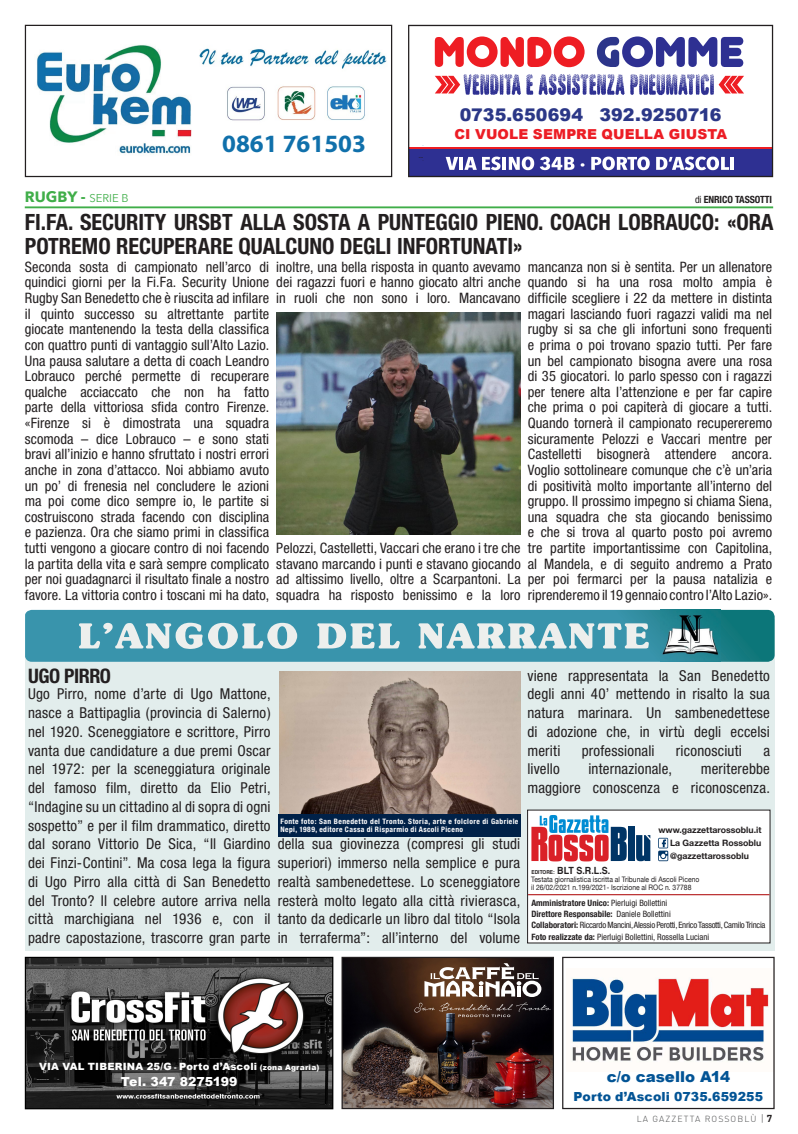
<style>
.page{position:relative;width:798px;height:1134px;background:#fff}
.page>*{position:absolute;margin:0;border:0;box-sizing:border-box;transform-origin:0 0}
.t1{font:700 25px "Myriad Pro";color:#1070ab}
.t2{font:700 condensed 22.5px/23.8px "Helvetica Neue";color:#231f20}
.t3{font:700 condensed 20px "Helvetica Neue";letter-spacing:-.025em;color:#231f20}
.t4{font:900 17.5px "Arial";letter-spacing:.005em;color:#2b3787}
.t5{font:condensed 15px/18.8px "Helvetica Neue";letter-spacing:.015em;color:#231f20;text-align:justify}
.t6{font:900 15px "Arial";color:#035495}
.t7{font:700 15px "Avenir Next";color:#40ae49}
.t8{font:condensed 14.38px/15.6px "Helvetica Neue";letter-spacing:.005em;color:#231f20;text-align:justify}
.t9{font:900 13.75px "Arial";letter-spacing:.01em;color:#ec1d25}
.t10{font:900 12.5px "Arial";letter-spacing:.01em;color:#035495}
.t11{font:900 12.5px "Arial";letter-spacing:-.005em;color:#fff}
.t12{font:900 10px "Arial";letter-spacing:.02em;color:#fff}
.t13{font:700 condensed 10px "Helvetica Neue";letter-spacing:-.01em;color:#231f20}
.t14{font:700 9.88px "Helvetica";color:#231f20;scale:.9 1}
.t15{font:condensed 8.75px "Helvetica Neue";letter-spacing:-.03em;color:#231f20}
.t16{font:700 8.75px "Helvetica Neue";color:#231f20}
.t17{font:condensed 8.75px "Helvetica Neue";color:#231f20}
.t18{font:700 condensed 8.75px "Helvetica Neue";color:#231f20}
.t19{font:700 condensed 8.75px "Helvetica Neue";color:#231f20}
.t20{font:300 8.75px "DIN";letter-spacing:.125em;color:#4b4c4d}
.t21{font:700 condensed 7.5px/8.8px "Helvetica Neue";letter-spacing:.055em;color:#fff}
.t22{font:7.5px "Helvetica Neue";color:#231f20;scale:.9 1}
.s1{font-weight:400;font-size:11.25px}
.s2{font-weight:400}
.s3{font-size:5.38px}
.s4{font-weight:700}
.s5{font-size:7.5px}
.s6{font-size:10px}
.s7{font-weight:700;font-size:10px;color:#231f20}
</style>
<div class="page">
<svg style="left:408px;top:25px;width:364px;height:152px"></svg>
<img style="left:36px;top:45px;width:156px;height:109px">
<img style="left:199px;top:48px;width:188px;height:73px">
<div style="left:25px;top:25px;width:367px;height:152px;border:1px solid #231f20"></div>
<img style="left:27px;top:959px;width:304px;height:148px">
<div style="left:25px;top:957px;width:308px;height:152px;border:1px solid #000"></div>
<img style="left:343px;top:959px;width:208px;height:148px">
<div style="left:341px;top:957px;width:212px;height:152px;border:1px solid #231f20"></div>
<hr style="left:25px;top:206px;width:747px;height:2px;background:#40ae49">
<img style="left:276px;top:313px;width:244px;height:221px">
<div style="left:25px;top:619px;width:749px;height:331px;background:#e2edec"></div>
<img style="left:279px;top:671px;width:241px;height:144px">
<div style="left:527px;top:810px;width:242px;height:133px;background:#fff"></div>
<hr style="left:528px;top:894px;width:241px;height:1px;background:#bc3233">
<svg style="left:531px;top:815px;width:95px;height:46px"></svg>
<div style="left:628px;top:827px;width:6px;height:34px;background:#003566"></div>
<svg style="left:636px;top:835px;width:14px;height:26px"></svg>
<svg style="left:658px;top:838px;width:10px;height:23px"></svg>
<img style="left:571px;top:977px;width:198px;height:85px">
<div style="left:562px;top:957px;width:212px;height:152px;border:1px solid #231f20"></div>
<svg style="left:414px;top:963px;width:136px;height:54px"></svg>
<svg style="left:25px;top:610px;width:749px;height:52px;background:#3591a6"></svg>
<img style="left:660px;top:610px;width:60px;height:52px">
<svg style="left:79px;top:623px;width:218px;height:26px"></svg>
<svg style="left:317px;top:623px;width:82px;height:25px"></svg>
<svg style="left:418px;top:623px;width:230px;height:26px"></svg>
<div style="left:278px;top:815px;width:243px;height:22px;background:#002148"></div>
<p class="t1" style="left:222px;top:127px;width:145px">0861 761503</p>
<p class="t4" style="left:459px;top:102px;width:125px">0735.650694</p>
<p class="t4" style="left:599px;top:102px;width:123px">392.9250716</p>
<p class="t9" style="left:454px;top:125px;width:274px">CI VUOLE SEMPRE QUELLA GIUSTA</p>
<p class="t7" style="left:25px;top:184px;width:105px">RUGBY - <span class="s1">SERIE B</span></p>
<p class="t13" style="left:694px;top:194px;width:79px"><span class="s2">di</span> ENRICO TASSOTTI</p>
<p class="t2" style="left:25px;top:210px;width:750px">FI.FA. SECURITY URSBT ALLA SOSTA A PUNTEGGIO PIENO. COACH LOBRAUCO: «ORA<br>POTREMO RECUPERARE QUALCUNO DEGLI INFORTUNATI»</p>
<p class="t8" style="left:527px;top:259px;width:246px">mancanza non si è sentita. Per un allenatore quando si ha una rosa molto ampia è difficile scegliere i 22 da mettere in distinta magari lasciando fuori ragazzi validi ma nel rugby si sa che gli infortuni sono frequenti e prima o poi trovano spazio tutti. Per fare un bel campionato bisogna avere una rosa di 35 giocatori. Io parlo spesso con i ragazzi per tenere alta l’attenzione e per far capire che prima o poi capiterà di giocare a tutti.<br>Quando tornerà il campionato recupereremo sicuramente Pelozzi e Vaccari mentre per Castelletti bisognerà attendere ancora.<br>Voglio sottolineare comunque che c’è un’aria di positività molto importante all’interno del gruppo. Il prossimo impegno si chiama Siena, una squadra che sta giocando benissimo e che si trova al quarto posto poi avremo tre partite importantissime con Capitolina, al Mandela, e di seguito andremo a Prato per poi fermarci per la pausa natalizia e riprenderemo il 19 gennaio contro l’Alto Lazio».</p>
<p class="t8" style="left:25px;top:259px;width:246px">Seconda sosta di campionato nell’arco di quindici giorni per la Fi.Fa. Security Unione Rugby San Benedetto che è riuscita ad infilare il quinto successo su altrettante partite giocate mantenendo la testa della classifica con quattro punti di vantaggio sull’Alto Lazio.<br>Una pausa salutare a detta di coach Leandro Lobrauco perché permette di recuperare qualche acciaccato che non ha fatto parte della vittoriosa sfida contro Firenze.</p>
<p class="t8" style="left:25px;top:415px;width:246px">«Firenze si è dimostrata una squadra scomoda – dice Lobrauco – e sono stati bravi all’inizio e hanno sfruttato i nostri errori anche in zona d’attacco. Noi abbiamo avuto un po’ di frenesia nel concludere le azioni ma poi come dico sempre io, le partite si costruiscono strada facendo con disciplina e pazienza. Ora che siamo primi in classifica tutti vengono a giocare contro di noi facendo la partita della vita e sarà sempre complicato per noi guadagnarci il risultato finale a nostro favore. La vittoria contro i toscani mi ha dato,</p>
<p class="t8" style="left:276px;top:259px;width:246px">inoltre, una bella risposta in quanto avevamo dei ragazzi fuori e hanno giocato altri anche in ruoli che non sono i loro. Mancavano</p>
<p class="t8" style="left:276px;top:540px;width:246px">Pelozzi, Castelletti, Vaccari che erano i tre che stavano marcando i punti e stavano giocando ad altissimo livello, oltre a Scarpantoni. La squadra ha risposto benissimo e la loro</p>
<p class="t3" style="left:28px;top:664px;width:84px">UGO PIRRO</p>
<p class="t5" style="left:527px;top:666px;width:244px">viene rappresentata la San Benedetto degli anni 40’ mettendo in risalto la sua natura marinara. Un sambenedettese di adozione che, in virtù degli eccelsi meriti</p>
<p class="t5" style="left:28px;top:685px;width:244px">Ugo Pirro, nome d’arte di Ugo Mattone, nasce a Battipaglia (provincia di Salerno) nel 1920. Sceneggiatore e scrittore, Pirro vanta due candidature a due premi Oscar nel 1972: per la sceneggiatura originale del famoso film, diretto da Elio Petri, “Indagine su un cittadino al di sopra di ogni sospetto” e per il film drammatico, diretto dal sorano Vittorio De Sica, “Il Giardino dei Finzi-Contini”. Ma cosa lega la figura di Ugo Pirro alla città di San Benedetto del Tronto? Il celebre autore arriva nella città marchigiana nel 1936 e, con il padre capostazione, trascorre gran parte</p>
<p class="t5" style="left:581px;top:741px;width:74px">professionali</p>
<p class="t5" style="left:675px;top:741px;width:68px">riconosciuti</p>
<p class="t5" style="left:763px;top:741px;width:8px">a</p>
<p class="t5" style="left:527px;top:760px;width:34px">livello</p>
<p class="t5" style="left:588px;top:760px;width:85px">internazionale,</p>
<p class="t5" style="left:527px;top:760px;width:244px;text-align:right">meriterebbe<br>maggiore conoscenza e riconoscenza.</p>
<p class="t21" style="left:280px;top:816px;width:239px">Fonte foto: San Benedetto del Tronto. Storia, arte e folclore di Gabriele<br>Nepi, 1989, editore Cassa di Risparmio di Ascoli Piceno</p>
<p class="t16" style="left:658px;top:823px;width:104px">www.gazzettarossoblu.it</p>
<p class="t16" style="left:669px;top:849px;width:80px">@gazzettarossoblu</p>
<p class="t5" style="left:277px;top:835px;width:244px">della sua giovinezza (compresi gli studi superiori) immerso nella semplice e pura realtà sambenedettese. Lo sceneggiatore resterà molto legato alla città rivierasca, tanto da dedicarle un libro dal titolo “Isola in terraferma”: all’interno del volume</p>
<p class="t16" style="left:669px;top:836px;width:93px">La Gazzetta Rossoblu</p>
<p class="t14" style="left:531px;top:864px;width:89px"><span class="s3">EDITORE:</span> BLT S.R.L.S.</p>
<p class="t22" style="left:531px;top:873px;width:188px">Testata giornalistica iscritta al Tribunale di Ascoli Piceno</p>
<p class="t22" style="left:531px;top:882px;width:179px">il 26/02/2021 n.199/2021- Iscrizione al ROC n. 37788</p>
<p class="t18" style="left:531px;top:897px;width:137px">Amministratore Unico: <span class="s2">Pierluigi Bollettini</span></p>
<p class="t19" style="left:531px;top:907px;width:141px">Direttore Responsabile: <span class="s2">Daniele Bollettini</span></p>
<p class="t15" style="left:531px;top:920px;width:235px"><span class="s4">Collaboratori:</span> Riccardo Mancini, Alessio Perotti, Enrico Tassotti, Camilo Trincia</p>
<p class="t17" style="left:531px;top:931px;width:179px"><span class="s4">Foto realizzate da:</span> Pierluigi Bollettini, Rossella Luciani</p>
<p class="t12" style="left:39px;top:1059px;width:281px">VIA VAL TIBERINA 25/G <span class="s5">-</span> Porto d’Ascoli <span class="s5">(zona Agraria)</span></p>
<p class="t11" style="left:121px;top:1073px;width:118px">Tel. 347 8275199</p>
<p class="t6" style="left:606px;top:1066px;width:125px">c/o casello A14</p>
<p class="t10" style="left:573px;top:1087px;width:191px">Porto d’Ascoli 0735.659255</p>
<p class="t20" style="left:636px;top:1113px;width:137px">LA GAZZETTA ROSSOBLÙ <span class="s6">|</span> <span class="s7">7</span></p>
</div>
